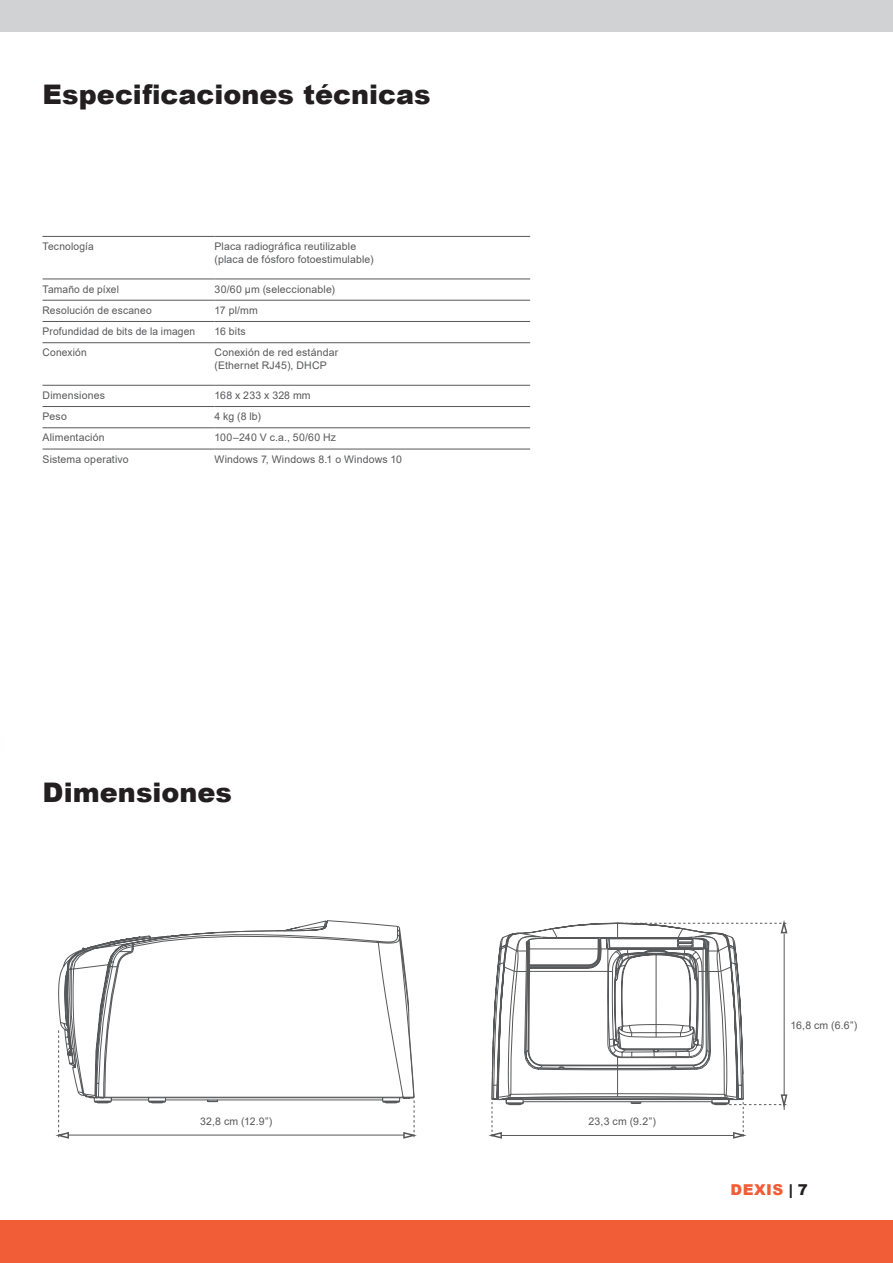
<style>
.page{position:relative;width:893px;height:1263px;background:#fff}
.page>*{position:absolute;margin:0;border:0;box-sizing:border-box;transform-origin:0 0}
.t1{font:900 27px "Arial";color:#231f20}
.t2{font:900 15px "Arial";letter-spacing:.035em;color:#f15d36}
.t3{font:10.5px/12.6px "Arial";letter-spacing:.015em;color:#57585a}
.s1{color:#231f20}
</style>
<div class="page">
<svg style="left:490px;top:921px;width:298px;height:218px"></svg>
<hr style="left:236px;top:1135px;width:176px;height:1px;background:#57585a">
<hr style="left:61px;top:1135px;width:175px;height:1px;background:#57585a">
<svg style="left:58px;top:920px;width:357px;height:184px"></svg>
<svg style="left:57px;top:1030px;width:13px;height:109px"></svg>
<svg style="left:402px;top:1100px;width:14px;height:39px"></svg>
<div style="left:0;top:0;width:893px;height:32px;background:#d1d2d4"></div>
<div style="left:0;top:1221px;width:893px;height:42px;background:#f15d36"></div>
<hr style="left:43px;top:236px;width:171px;height:1px;background:#57585a">
<hr style="left:214px;top:236px;width:316px;height:1px;background:#57585a">
<hr style="left:43px;top:279px;width:171px;height:1px;background:#57585a">
<hr style="left:214px;top:279px;width:316px;height:1px;background:#57585a">
<hr style="left:43px;top:300px;width:171px;height:1px;background:#57585a">
<hr style="left:214px;top:300px;width:316px;height:1px;background:#57585a">
<hr style="left:43px;top:321px;width:171px;height:1px;background:#57585a">
<hr style="left:214px;top:321px;width:316px;height:1px;background:#57585a">
<hr style="left:43px;top:342px;width:171px;height:1px;background:#57585a">
<hr style="left:214px;top:342px;width:316px;height:1px;background:#57585a">
<hr style="left:43px;top:385px;width:171px;height:1px;background:#57585a">
<hr style="left:214px;top:385px;width:316px;height:1px;background:#57585a">
<hr style="left:43px;top:406px;width:171px;height:1px;background:#57585a">
<hr style="left:214px;top:406px;width:316px;height:1px;background:#57585a">
<hr style="left:43px;top:427px;width:171px;height:1px;background:#57585a">
<hr style="left:214px;top:427px;width:316px;height:1px;background:#57585a">
<hr style="left:43px;top:449px;width:171px;height:1px;background:#57585a">
<hr style="left:214px;top:449px;width:316px;height:1px;background:#57585a">
<h1 class="t1" style="left:43px;top:75px;width:390px">Especificaciones técnicas</h1>
<p class="t3" style="left:43px;top:241px;width:53px">Tecnología</p>
<p class="t3" style="left:214px;top:240px;width:161px">Placa radiográfica reutilizable (placa de fósforo fotoestimulable)</p>
<p class="t3" style="left:43px;top:283px;width:78px">Tamaño de píxel</p>
<p class="t3" style="left:214px;top:283px;width:122px">30/60 μm (seleccionable)</p>
<p class="t3" style="left:43px;top:305px;width:111px">Resolución de escaneo</p>
<p class="t3" style="left:214px;top:305px;width:45px">17 pl/mm</p>
<p class="t3" style="left:43px;top:326px;width:154px">Profundidad de bits de la imagen</p>
<p class="t3" style="left:214px;top:326px;width:33px">16 bits</p>
<p class="t3" style="left:43px;top:347px;width:46px">Conexión</p>
<p class="t3" style="left:214px;top:347px;width:125px">Conexión de red estándar (Ethernet RJ45), DHCP</p>
<p class="t3" style="left:43px;top:390px;width:64px">Dimensiones</p>
<p class="t3" style="left:214px;top:390px;width:98px">168 x 233 x 328 mm</p>
<p class="t3" style="left:43px;top:411px;width:26px">Peso</p>
<p class="t3" style="left:214px;top:411px;width:48px">4 kg (8 lb)</p>
<p class="t3" style="left:43px;top:432px;width:64px">Alimentación</p>
<p class="t3" style="left:214px;top:432px;width:123px">100–240 V c.a., 50/60 Hz</p>
<p class="t3" style="left:43px;top:454px;width:88px">Sistema operativo</p>
<p class="t3" style="left:214px;top:454px;width:189px">Windows 7, Windows 8.1 o Windows 10</p>
<h1 class="t1" style="left:43px;top:782px;width:191px">Dimensiones</h1>
<p class="t3" style="left:200px;top:1116px;width:74px">32,8 cm (12.9”)</p>
<p class="t3" style="left:589px;top:1116px;width:69px">23,3 cm (9.2”)</p>
<p class="t3" style="left:790px;top:1020px;width:68px">16,8 cm (6.6”)</p>
<h2 class="t2" style="left:730px;top:1184px;width:79px">DEXIS <span class="s1">| 7</span></h2>
</div>
